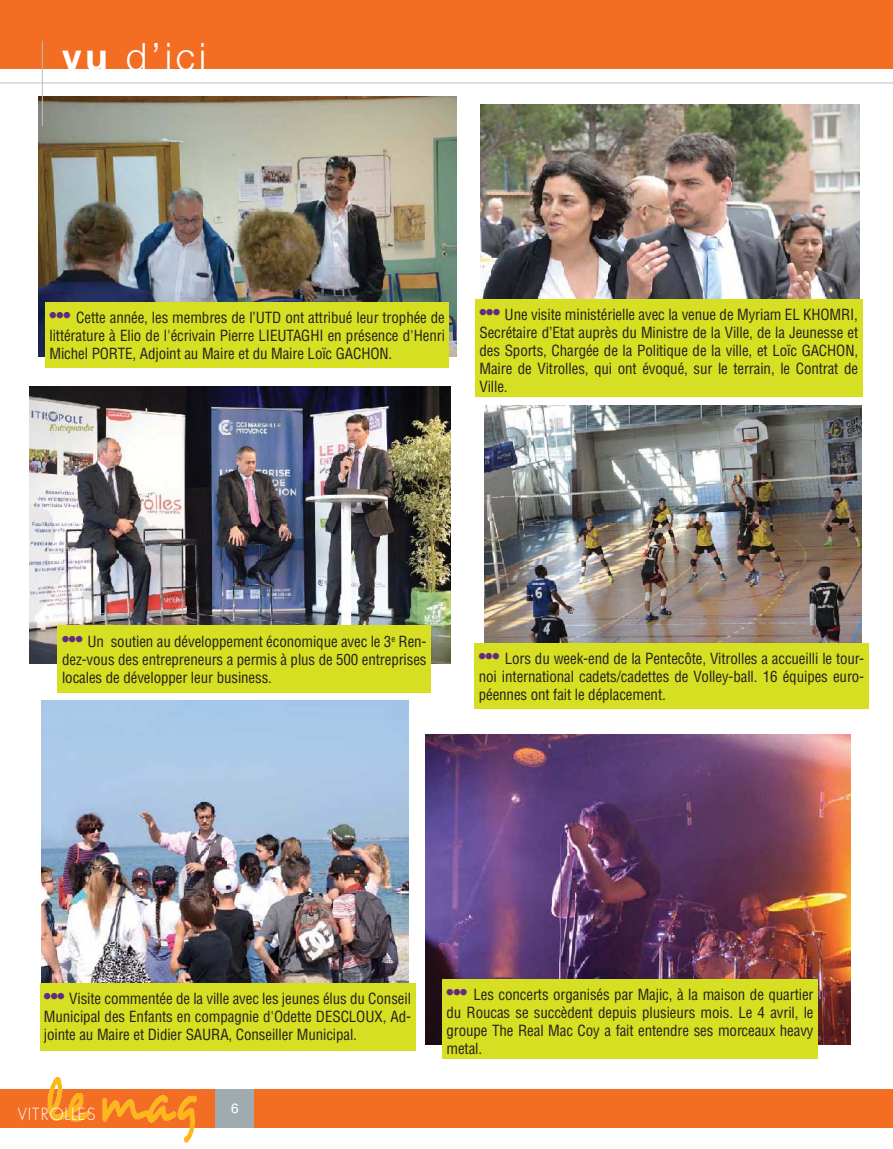
<style>
.page{position:relative;width:893px;height:1149px;background:#fff}
.page>*{position:absolute;margin:0;border:0;box-sizing:border-box;transform-origin:0 0}
.t1{font:300 37.5px "Helvetica Neue";color:#fff}
.t2{font:300 16.35px "Futura";letter-spacing:.065em;color:#fff}
.t3{font:condensed 15px/18px "Helvetica";letter-spacing:-.005em;color:#231f20;text-align:justify}
.t4{font:13.5px "Helvetica Neue";color:#fff}
.s1{font-weight:700}
.s2{font-size:21px;color:#622b82}
</style>
<div class="page">
<div style="left:0;top:0;width:893px;height:68px;background:#f36e23"></div>
<div style="left:0;top:1089px;width:893px;height:38px;background:#f36e23"></div>
<img style="left:8px;top:1077px;width:190px;height:66px">
<div style="left:216px;top:1089px;width:38px;height:38px;background:#a0abb0"></div>
<img style="left:481px;top:104px;width:378px;height:195px">
<img style="left:38px;top:96px;width:418px;height:260px">
<img style="left:484px;top:405px;width:377px;height:237px">
<img style="left:29px;top:386px;width:422px;height:277px">
<div style="left:45px;top:302px;width:404px;height:66px;background:#d6df21"></div>
<img style="left:41px;top:700px;width:368px;height:282px">
<img style="left:425px;top:734px;width:425px;height:310px">
<div style="left:58px;top:625px;width:373px;height:67px;background:#d6df21"></div>
<div style="left:40px;top:982px;width:375px;height:68px;background:#d6df21"></div>
<hr style="left:42px;top:41px;width:1px;height:85px;background:#bcbdc0">
<hr style="left:0;top:83px;width:893px;height:1px;background:#bcbdc0">
<div style="left:474px;top:642px;width:394px;height:66px;background:#d6df21"></div>
<div style="left:475px;top:299px;width:387px;height:97px;background:#d6df21"></div>
<div style="left:442px;top:978px;width:376px;height:80px;background:#d6df21"></div>
<h1 class="t1" style="left:62px;top:33px;width:145px"><span class="s1">vu</span> d’ici</h1>
<p class="t3" style="left:50px;top:308px;width:397px"><span class="s2">•••</span> Cette année, les membres de l’UTD ont attribué leur trophée de littérature à Elio de l'écrivain Pierre LIEUTAGHI en présence d'Henri Michel PORTE, Adjoint au Maire et du Maire Loïc GACHON.</p>
<p class="t3" style="left:479px;top:305px;width:380px"><span class="s2">•••</span> Une visite ministérielle avec la venue de Myriam EL KHOMRI, Secrétaire d’Etat auprès du Ministre de la Ville, de la Jeunesse et des Sports, Chargée de la Politique de la ville, et Loïc GACHON, Maire de Vitrolles, qui ont évoqué, sur le terrain, le Contrat de Ville.</p>
<p class="t3" style="left:62px;top:632px;width:366px"><span class="s2">•••</span> Un soutien au développement économique avec le 3<sup>e</sup> Ren&shy;dez-vous des entrepreneurs a permis à plus de 500 entreprises locales de développer leur business.</p>
<p class="t3" style="left:479px;top:649px;width:387px"><span class="s2">•••</span> Lors du week-end de la Pentecôte, Vitrolles a accueilli le tour&shy;noi international cadets/cadettes de Volley-ball. 16 équipes euro&shy;péennes ont fait le déplacement.</p>
<p class="t3" style="left:44px;top:989px;width:369px"><span class="s2">•••</span> Visite commentée de la ville avec les jeunes élus du Conseil Municipal des Enfants en compagnie d'Odette DESCLOUX, Ad&shy;jointe au Maire et Didier SAURA, Conseiller Municipal.</p>
<p class="t2" style="left:18px;top:1103px;width:79px">VITROLLES</p>
<p class="t4" style="left:231px;top:1099px;width:9px">6</p>
<p class="t3" style="left:446px;top:984px;width:369px"><span class="s2">•••</span> Les concerts organisés par Majic, à la maison de quartier du Roucas se succèdent depuis plusieurs mois. Le 4 avril, le groupe The Real Mac Coy a fait entendre ses morceaux heavy metal.</p>
</div>
